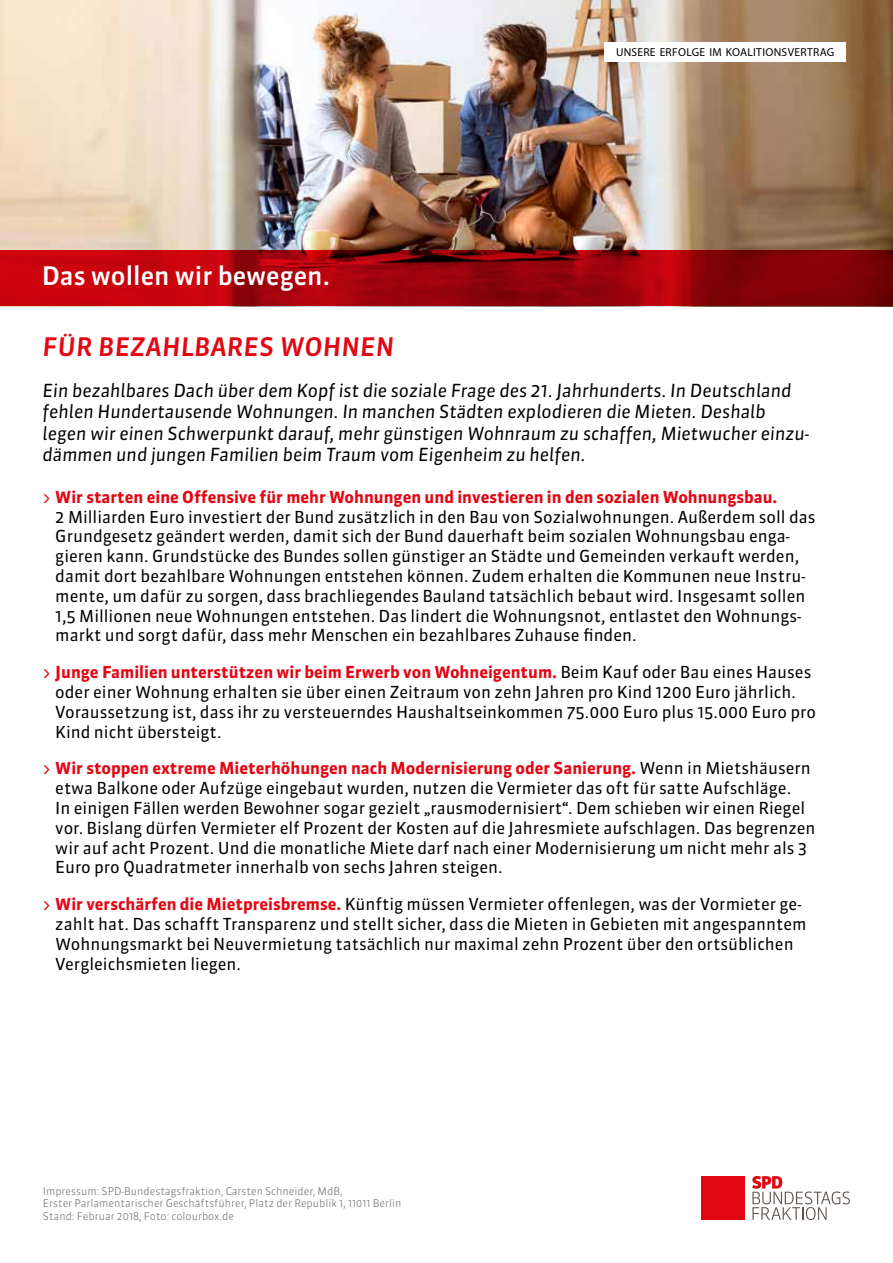
<style>
.page{position:relative;width:893px;height:1263px;background:#fff}
.page>*{position:absolute;margin:0;border:0;box-sizing:border-box;transform-origin:0 0}
.t1{font:italic 500 25.5px "Sanuk Pro";letter-spacing:.01em;color:#e30613}
.t2{font:500 25.5px "Sanuk Pro";color:#fff}
.t3{font:italic 18px/21.6px "Sanuk Pro";color:#000}
.t4{font:16.5px/19.8px "Sanuk Pro";color:#000}
.t5{font:11.55px "Myriad Pro";letter-spacing:.025em;color:#000}
.t6{font:300 10.5px/12.6px "Sanuk Pro";color:#646363}
.s1{color:#e30613}
.s2{font-weight:700;color:#e30613}
</style>
<div class="page">
<div style="left:701px;top:1176px;width:44px;height:44px;background:#e30613"></div>
<svg style="left:752px;top:1176px;width:98px;height:44px"></svg>
<img style="left:0;top:0;width:893px;height:250px">
<div style="left:605px;top:42px;width:241px;height:19px;background:#fff"></div>
<svg style="left:0;top:250px;width:893px;height:56px;background:#9f030a"></svg>
<h1 class="t2" style="left:42px;top:258px;width:290px">Das wollen wir bewegen.</h1>
<p class="t5" style="left:616px;top:45px;width:220px">UNSERE ERFOLGE IM KOALITIONSVERTRAG</p>
<h1 class="t1" style="left:43px;top:328px;width:353px">FÜR BEZAHLBARES WOHNEN</h1>
<p class="t3" style="left:43px;top:379px;width:767px">Ein bezahlbares Dach über dem Kopf ist die soziale Frage des 21. Jahrhunderts. In Deutschland fehlen Hundertausende Wohnungen. In manchen Städten explodieren die Mieten. Deshalb legen wir einen Schwerpunkt darauf, mehr günstigen Wohnraum zu schaffen, Mietwucher einzu&shy;dämmen und jungen Familien beim Traum vom Eigenheim zu helfen.</p>
<p class="t4" style="left:55px;top:487px;width:762px;text-indent:-13px"><span class="s1">&gt;</span> <span class="s2">Wir starten eine Offensive für mehr Wohnungen und investieren in den sozialen Wohnungsbau.<br></span>2 Milliarden Euro investiert der Bund zusätzlich in den Bau von Sozialwohnungen. Außerdem soll das Grundgesetz geändert werden, damit sich der Bund dauerhaft beim sozialen Wohnungsbau enga&shy;gieren kann. Grundstücke des Bundes sollen günstiger an Städte und Gemeinden verkauft werden, damit dort bezahlbare Wohnungen entstehen können. Zudem erhalten die Kommunen neue Instru&shy;mente, um dafür zu sorgen, dass brachliegendes Bauland tatsächlich bebaut wird. Insgesamt sollen 1,5 Millionen neue Wohnungen entstehen. Das lindert die Wohnungsnot, entlastet den Wohnungs&shy;markt und sorgt dafür, dass mehr Menschen ein bezahlbares Zuhause finden.</p>
<p class="t4" style="left:55px;top:662px;width:762px;text-indent:-13px"><span class="s1">&gt;</span> <span class="s2">Junge Familien unterstützen wir beim Erwerb von Wohneigentum.</span> Beim Kauf oder Bau eines Hauses oder einer Wohnung erhalten sie über einen Zeitraum von zehn Jahren pro Kind 1200 Euro jährlich.<br>Voraussetzung ist, dass ihr zu versteuerndes Haushaltseinkommen 75.000 Euro plus 15.000 Euro pro Kind nicht übersteigt.</p>
<p class="t4" style="left:55px;top:758px;width:762px;text-indent:-13px"><span class="s1">&gt;</span> <span class="s2">Wir stoppen extreme Mieterhöhungen nach Modernisierung oder Sanierung.</span> Wenn in Mietshäusern etwa Balkone oder Aufzüge eingebaut wurden, nutzen die Vermieter das oft für satte Aufschläge.<br>In einigen Fällen werden Bewohner sogar gezielt „rausmodernisiert“. Dem schieben wir einen Riegel vor. Bislang dürfen Vermieter elf Prozent der Kosten auf die Jahresmiete aufschlagen. Das begrenzen wir auf acht Prozent. Und die monatliche Miete darf nach einer Modernisierung um nicht mehr als 3<br>Euro pro Quadratmeter innerhalb von sechs Jahren steigen.</p>
<p class="t4" style="left:55px;top:894px;width:753px;text-indent:-13px"><span class="s1">&gt;</span> <span class="s2">Wir verschärfen die Mietpreisbremse.</span> Künftig müssen Vermieter offenlegen, was der Vormieter ge&shy;zahlt hat. Das schafft Transparenz und stellt sicher, dass die Mieten in Gebieten mit angespanntem Wohnungsmarkt bei Neuvermietung tatsächlich nur maximal zehn Prozent über den ortsüblichen Vergleichsmieten liegen.</p>
<p class="t6" style="left:43px;top:1184px;width:360px">Impressum: SPD-Bundestagsfraktion, Carsten Schneider, MdB,<br>Erster Parlamentarischer Geschäftsführer, Platz der Republik 1, 11011 Berlin<br>Stand: Februar 2018, Foto: colourbox.de</p>
</div>
